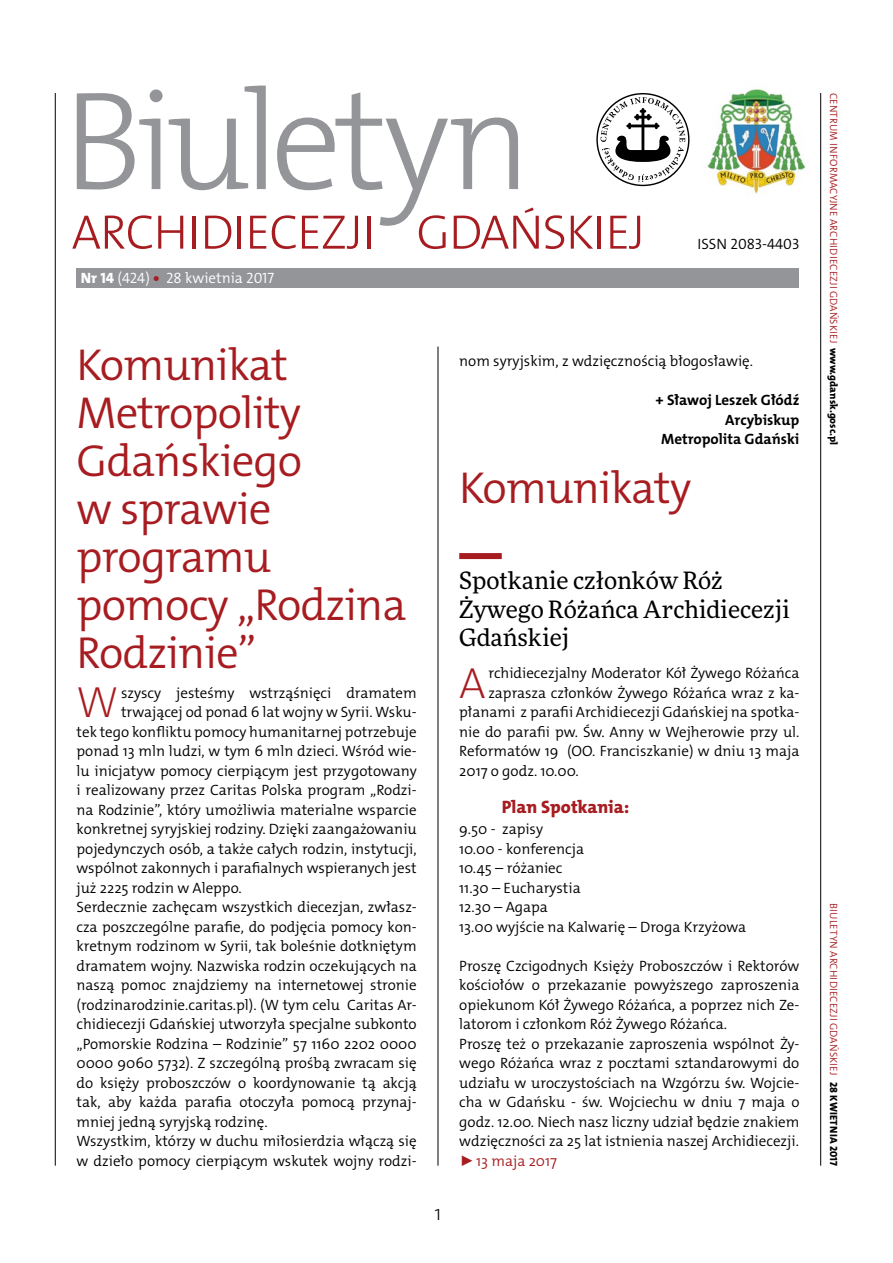
<style>
.page{position:relative;width:893px;height:1263px;background:#fff}
.page>*{position:absolute;margin:0;border:0;box-sizing:border-box;transform-origin:0 0}
.t1{font:45px/48px "The Mix HP4 Se Lig";letter-spacing:-.02em;color:#a71c20}
.t2{font:43.95px "The Mix HP2 Ex Lig";color:#a71c20}
.t3{font:24px/28.5px "Freeday News";color:#000}
.t4{font:21px "The Mix HP2 Ex Lig";color:#000}
.t5{font:18px "The Mix HP8 Ex Bld";color:#a71c20}
.t6{font:15px/19.5px "The Mix HP4 Se Lig";color:#000}
.t7{font:15px/19.5px "The Mix HP7 Bld";color:#000;text-align:right}
.t8{font:15px "The Mix HP4 Se Lig";color:#fff}
.t9{font:15px "The Mix HP4 Se Lig";color:#a71c20}
.t10{font:10.5px "The Mix HP4 Se Lig";letter-spacing:.015em;color:#a71c20}
.s1{font-family:"The Mix HP8 Ex Bld"}
.s2{font-family:"The Mix HP8 Ex Bld";color:#a71c20}
.s3{font-family:"The Mix HP8 Ex Bld";color:#000}
</style>
<div class="page">
<hr style="left:55px;top:93px;width:1px;height:1073px;background:#000">
<hr style="left:438px;top:347px;width:1px;height:819px;background:#000">
<hr style="left:820px;top:93px;width:1px;height:1073px;background:#000">
<div style="left:459px;top:553px;width:43px;height:6px;background:#a71c20"></div>
<svg style="left:77px;top:89px;width:86px;height:100px"></svg>
<svg style="left:169px;top:85px;width:97px;height:105px"></svg>
<svg style="left:72px;top:215px;width:80px;height:34px"></svg>
<svg style="left:158px;top:216px;width:25px;height:33px"></svg>
<hr style="left:193px;top:216px;width:3px;height:33px;background:#a71c20">
<svg style="left:205px;top:216px;width:26px;height:33px"></svg>
<hr style="left:238px;top:216px;width:3px;height:33px;background:#a71c20">
<svg style="left:250px;top:216px;width:16px;height:33px"></svg>
<svg style="left:272px;top:92px;width:267px;height:157px"></svg>
<svg style="left:545px;top:215px;width:19px;height:34px"></svg>
<svg style="left:571px;top:216px;width:22px;height:33px"></svg>
<hr style="left:598px;top:216px;width:3px;height:33px;background:#a71c20">
<svg style="left:610px;top:216px;width:30px;height:33px"></svg>
<img style="left:707px;top:89px;width:99px;height:105px">
<svg style="left:596px;top:93px;width:93px;height:93px"></svg>
<div style="left:77px;top:268px;width:722px;height:20px;background:#939598"></div>
<p class="t8" style="left:81px;top:268px;width:195px"><span class="s1">Nr 14</span> (424) <span class="s2">•</span> 28 kwietnia 2017</p>
<p class="t6" style="left:697px;top:234px;width:103px">ISSN 2083-4403</p>
<h1 class="t1" style="left:77px;top:341px;width:331px">Komunikat<br>Metropolity<br>Gdańskiego<br>w sprawie programu pomocy „Rodzina<br>Rodzinie”</h1>
<h2 class="t2" style="left:77px;top:674px;width:43px">W</h2>
<p class="t6" style="left:121px;top:683px;width:297px">szyscy jesteśmy wstrząśnięci dramatem</p>
<p class="t6" style="left:121px;top:702px;width:297px">trwającej od ponad 6 lat wojny w Syrii. Wsku-</p>
<p class="t6" style="left:77px;top:722px;width:342px">tek tego konfliktu pomocy humanitarnej potrzebuje</p>
<p class="t6" style="left:77px;top:741px;width:342px">ponad 13 mln ludzi, w tym 6 mln dzieci. Wśród wie-</p>
<p class="t6" style="left:77px;top:761px;width:342px">lu inicjatyw pomocy cierpiącym jest przygotowany</p>
<p class="t6" style="left:77px;top:780px;width:342px">i realizowany przez Caritas Polska program „Rodzi-</p>
<p class="t6" style="left:77px;top:800px;width:342px">na Rodzinie”, który umożliwia materialne wsparcie</p>
<p class="t6" style="left:77px;top:819px;width:342px">konkretnej syryjskiej rodziny. Dzięki zaangażowaniu</p>
<p class="t6" style="left:77px;top:839px;width:342px">pojedynczych osób, a także całych rodzin, instytucji,</p>
<p class="t6" style="left:77px;top:858px;width:342px">wspólnot zakonnych i parafialnych wspieranych jest</p>
<p class="t6" style="left:77px;top:878px;width:167px">już 2225 rodzin w Aleppo.</p>
<p class="t6" style="left:77px;top:897px;width:342px">Serdecznie zachęcam wszystkich diecezjan, zwłasz-</p>
<p class="t6" style="left:77px;top:917px;width:342px">cza poszczególne parafie, do podjęcia pomocy kon-</p>
<p class="t6" style="left:77px;top:936px;width:342px">kretnym rodzinom w Syrii, tak boleśnie dotkniętym</p>
<p class="t6" style="left:77px;top:956px;width:342px">dramatem wojny. Nazwiska rodzin oczekujących na</p>
<p class="t6" style="left:77px;top:975px;width:342px">naszą pomoc znajdziemy na internetowej stronie</p>
<p class="t6" style="left:77px;top:995px;width:342px">(rodzinarodzinie.caritas.pl). (W tym celu Caritas Ar-</p>
<p class="t6" style="left:77px;top:1014px;width:342px">chidiecezji Gdańskiej utworzyła specjalne subkonto</p>
<p class="t6" style="left:77px;top:1034px;width:342px">„Pomorskie Rodzina – Rodzinie” 57 1160 2202 0000</p>
<p class="t6" style="left:77px;top:1053px;width:342px">0000 9060 5732). Z szczególną prośbą zwracam się</p>
<p class="t6" style="left:77px;top:1073px;width:342px">do księży proboszczów o koordynowanie tą akcją</p>
<p class="t6" style="left:77px;top:1092px;width:342px">tak, aby każda parafia otoczyła pomocą przynaj-</p>
<p class="t6" style="left:77px;top:1112px;width:193px">mniej jedną syryjską rodzinę.</p>
<p class="t6" style="left:77px;top:1131px;width:342px">Wszystkim, którzy w duchu miłosierdzia włączą się</p>
<p class="t6" style="left:77px;top:1151px;width:342px">w dzieło pomocy cierpiącym wskutek wojny rodzi-</p>
<h3 class="t4" style="left:434px;top:1199px;width:9px">1</h3>
<p class="t6" style="left:459px;top:351px;width:295px">nom syryjskim, z wdzięcznością błogosławię.</p>
<p class="t7" style="left:655px;top:390px;width:145px">+ Sławoj Leszek Głódź<br>Arcybiskup<br>Metropolita Gdański</p>
<h1 class="t1" style="left:459px;top:464px;width:233px">Komunikaty</h1>
<h3 class="t3" style="left:459px;top:566px;width:332px">Spotkanie członków Róż<br>Żywego Różańca Archidiecezji<br>Gdańskiej</h3>
<h2 class="t2" style="left:459px;top:654px;width:28px">A</h2>
<p class="t6" style="left:488px;top:663px;width:312px">rchidiecezjalny Moderator Kół Żywego Różańca</p>
<p class="t6" style="left:488px;top:683px;width:312px">zaprasza członków Żywego Różańca wraz z ka-</p>
<p class="t6" style="left:459px;top:702px;width:342px">płanami z parafii Archidiecezji Gdańskiej na spotka-</p>
<p class="t6" style="left:459px;top:722px;width:342px">nie do parafii pw. Św. Anny w Wejherowie przy ul.</p>
<p class="t6" style="left:459px;top:741px;width:342px">Reformatów 19 (OO. Franciszkanie) w dniu 13 maja</p>
<p class="t6" style="left:459px;top:761px;width:121px">2017 o godz. 10.00.</p>
<p class="t5" style="left:502px;top:795px;width:129px">Plan Spotkania:</p>
<p class="t6" style="left:459px;top:819px;width:288px">9.50 - zapisy<br>10.00 - konferencja<br>10.45 – różaniec<br>11.30 – Eucharystia<br>12.30 – Agapa<br>13.00 wyjście na Kalwarię – Droga Krzyżowa</p>
<p class="t6" style="left:459px;top:956px;width:342px">Proszę Czcigodnych Księży Proboszczów i Rektorów kościołów o przekazanie powyższego zaproszenia opiekunom Kół Żywego Różańca, a poprzez nich Ze&shy;latorom i członkom Róż Żywego Różańca.<br>Proszę też o przekazanie zaproszenia wspólnot Ży&shy;wego Różańca wraz z pocztami sztandarowymi do udziału w uroczystościach na Wzgórzu św. Wojcie&shy;cha w Gdańsku - św. Wojciechu w dniu 7 maja o godz. 12.00. Niech nasz liczny udział będzie znakiem wdzięczności za 25 lat istnienia naszej Archidiecezji.</p>
<p class="t9" style="left:459px;top:1151px;width:99px">► 13 maja 2017</p>
<p class="t10" style="left:840px;top:93px;width:354px;rotate:90deg">Centrum Informacyjne Archi di ecezji Gdański ej <span class="s3">www.gdansk.gosc.pl</span></p>
<p class="t10" style="left:840px;top:903px;width:264px;rotate:90deg">Bi uletyn Archi di ecezji Gdański ej <span class="s3">28 kwietnia 2017</span></p>
</div>
